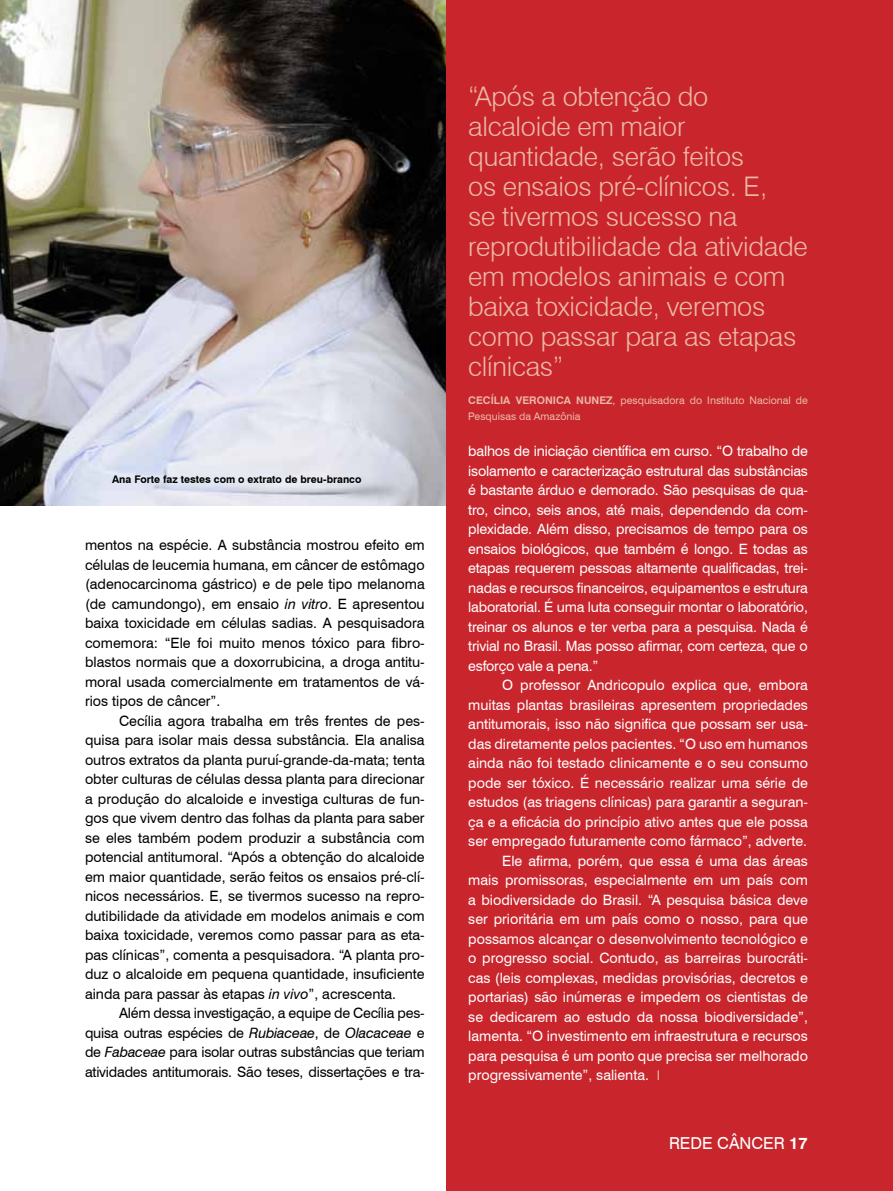
<style>
.page{position:relative;width:893px;height:1191px;background:#fff}
.page>*{position:absolute;margin:0;border:0;box-sizing:border-box;transform-origin:0 0}
.t1{font:300 27px/30px "Swiss 721 BT";letter-spacing:-.01em;color:#ebb9a7}
.t2{font:16.5px "Swiss 721 BT";color:#fff}
.t3{font:14.25px/19.5px "Swiss 721 BT";color:#fff;text-align:justify}
.t4{font:14.25px/19.5px "Swiss 721 BT";color:#000;text-align:justify}
.t5{font:10.5px/16.5px "Swiss 721 BT";color:#ebb9a7}
.t6{font:700 10.5px "Swiss 721 BT";color:#000}
.s1{font-style:italic}
.s2{font-weight:700}
.s3{font-family:"Myriad Pro";color:#eebaa7}
</style>
<div class="page">
<img style="left:0;top:0;width:446px;height:506px">
<div style="left:446px;top:0;width:447px;height:1191px;background:#c9252c"></div>
<p class="t6" style="left:112px;top:472px;width:251px">Ana Forte faz testes com o extrato de breu-branco</p>
<p class="t4" style="left:85px;top:535px;width:341px">mentos na espécie. A substância mostrou efeito em células de leucemia humana, em câncer de estômago (adenocarcinoma gástrico) e de pele tipo melanoma (de camundongo), em ensaio <span class="s1">in vitro</span>. E apresentou baixa toxicidade em células sadias. A pesquisadora comemora: “Ele foi muito menos tóxico para fibro&shy;blastos normais que a doxorrubicina, a droga antitu&shy;moral usada comercialmente em tratamentos de vá&shy;rios tipos de câncer”.</p>
<p class="t4" style="left:85px;top:710px;width:341px;text-indent:34px">Cecília agora trabalha em três frentes de pes&shy;quisa para isolar mais dessa substância. Ela analisa outros extratos da planta puruí-grande-da-mata; tenta obter culturas de células dessa planta para direcionar a produção do alcaloide e investiga culturas de fun&shy;gos que vivem dentro das folhas da planta para saber se eles também podem produzir a substância com potencial antitumoral. “Após a obtenção do alcaloide em maior quantidade, serão feitos os ensaios pré-clí&shy;nicos necessários. E, se tivermos sucesso na repro&shy;dutibilidade da atividade em modelos animais e com baixa toxicidade, veremos como passar para as eta&shy;pas clínicas”, comenta a pesquisadora. “A planta pro&shy;duz o alcaloide em pequena quantidade, insuficiente ainda para passar às etapas <span class="s1">in vivo</span>”, acrescenta.</p>
<p class="t4" style="left:85px;top:1002px;width:341px;text-indent:34px">Além dessa investigação, a equipe de Cecília pes&shy;quisa outras espécies de <span class="s1">Rubiaceae</span>, de <span class="s1">Olacaceae</span> e de <span class="s1">Fabaceae</span> para isolar outras substâncias que teriam atividades antitumorais. São teses, dissertações e tra-</p>
<h1 class="t1" style="left:468px;top:81px;width:341px">“Após a obtenção do alcaloide em maior quantidade, serão feitos<br>os ensaios pré-clínicos. E,<br>se tivermos sucesso na reprodutibilidade da atividade em modelos animais e com baixa toxicidade, veremos como passar para as etapas clínicas”</h1>
<p class="t5" style="left:468px;top:391px;width:341px"><span class="s2">Cecília Veronica Nunez</span>, pesquisadora do Instituto Nacional de<br>Pesquisas da Amazônia</p>
<p class="t3" style="left:468px;top:441px;width:341px">balhos de iniciação científica em curso. “O trabalho de isolamento e caracterização estrutural das substâncias é bastante árduo e demorado. São pesquisas de qua&shy;tro, cinco, seis anos, até mais, dependendo da com&shy;plexidade. Além disso, precisamos de tempo para os ensaios biológicos, que também é longo. E todas as etapas requerem pessoas altamente qualificadas, trei&shy;nadas e recursos financeiros, equipamentos e estrutura laboratorial. É uma luta conseguir montar o laboratório, treinar os alunos e ter verba para a pesquisa. Nada é trivial no Brasil. Mas posso afirmar, com certeza, que o esforço vale a pena.”</p>
<p class="t3" style="left:502px;top:675px;width:307px">O professor Andricopulo explica que, embora</p>
<p class="t3" style="left:468px;top:694px;width:341px">muitas plantas brasileiras apresentem propriedades</p>
<p class="t3" style="left:468px;top:714px;width:341px">antitumorais, isso não significa que possam ser usa-</p>
<p class="t3" style="left:468px;top:733px;width:341px">das diretamente pelos pacientes. “O uso em humanos</p>
<p class="t3" style="left:468px;top:753px;width:341px">ainda não foi testado clinicamente e o seu consumo</p>
<p class="t3" style="left:468px;top:772px;width:341px">pode ser tóxico. É necessário realizar uma série de</p>
<p class="t3" style="left:468px;top:792px;width:341px">estudos (as triagens clínicas) para garantir a seguran-</p>
<p class="t3" style="left:468px;top:811px;width:341px">ça e a eficácia do princípio ativo antes que ele possa</p>
<p class="t3" style="left:468px;top:831px;width:340px">ser empregado futuramente como fármaco”, adverte.</p>
<p class="t3" style="left:502px;top:850px;width:307px">Ele afirma, porém, que essa é uma das áreas</p>
<p class="t3" style="left:468px;top:870px;width:341px">mais promissoras, especialmente em um país com</p>
<p class="t3" style="left:468px;top:889px;width:341px">a biodiversidade do Brasil. “A pesquisa básica deve</p>
<p class="t3" style="left:468px;top:909px;width:341px">ser prioritária em um país como o nosso, para que</p>
<p class="t3" style="left:468px;top:928px;width:341px">possamos alcançar o desenvolvimento tecnológico e</p>
<p class="t3" style="left:468px;top:948px;width:341px">o progresso social. Contudo, as barreiras burocráti-</p>
<p class="t3" style="left:468px;top:967px;width:341px">cas (leis complexas, medidas provisórias, decretos e</p>
<p class="t3" style="left:468px;top:987px;width:341px">portarias) são inúmeras e impedem os cientistas de</p>
<p class="t3" style="left:468px;top:1006px;width:341px">se dedicarem ao estudo da nossa biodiversidade”,</p>
<p class="t3" style="left:468px;top:1026px;width:341px">lamenta. “O investimento em infraestrutura e recursos</p>
<p class="t3" style="left:468px;top:1045px;width:341px">para pesquisa é um ponto que precisa ser melhorado</p>
<p class="t3" style="left:468px;top:1064px;width:193px">progressivamente”, salienta. <span class="s3">I</span></p>
<p class="t2" style="left:669px;top:1131px;width:140px">Rede câncer <span class="s2">17</span></p>
</div>
